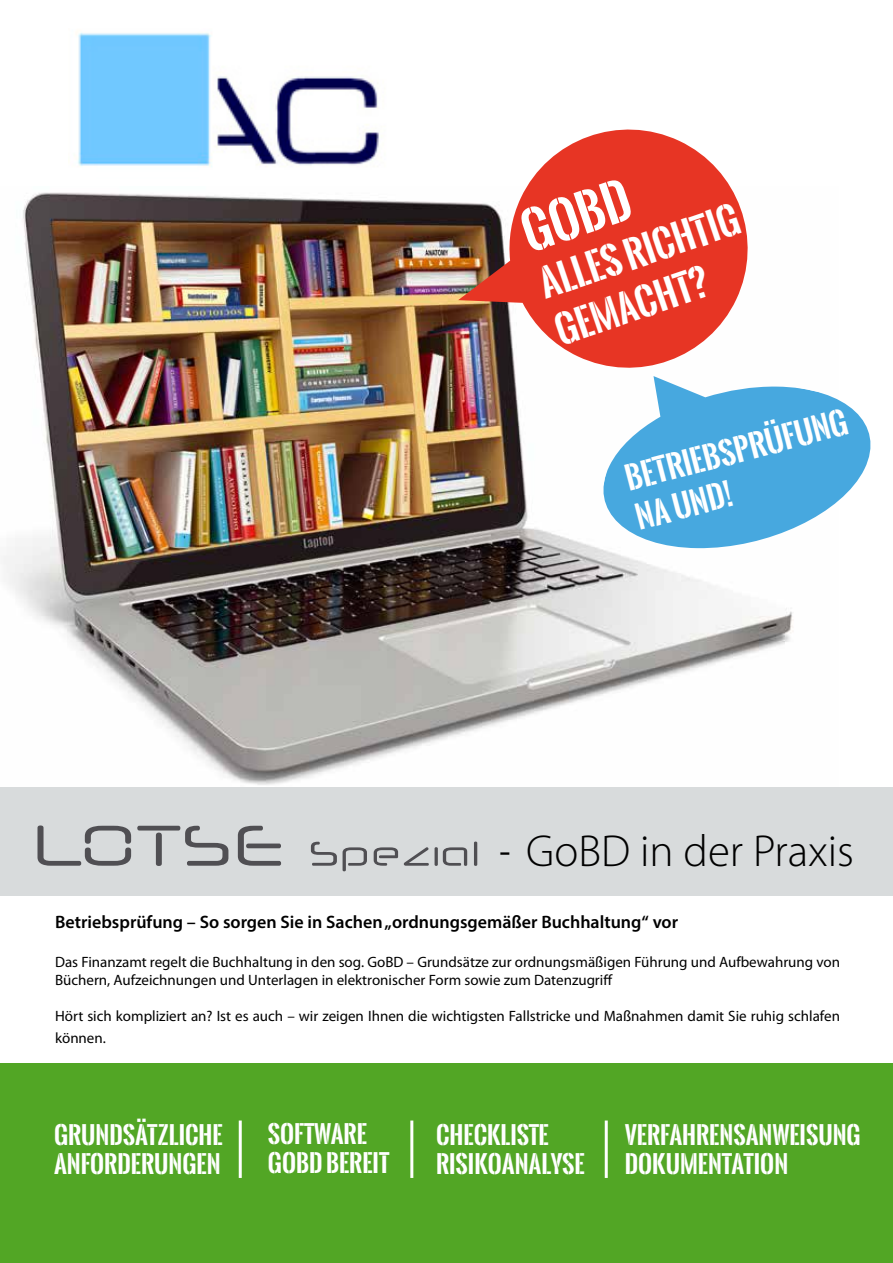
<style>
.page{position:relative;width:893px;height:1263px;background:#fff}
.page>*{position:absolute;margin:0;border:0;box-sizing:border-box;transform-origin:0 0}
.t1{font:700 49.05px "Oswald Stencil";color:#fff}
.t2{font:300 45px "Myriad Pro";color:#000}
.t3{font:700 36.75px/48.9px "Oswald Stencil";color:#fff}
.t4{font:700 30.45px/40px "Oswald Stencil";color:#fff}
.t5{font:700 24px/28.8px "Oswald Stencil";color:#fff}
.t6{font:600 18px "Myriad Pro";color:#000}
.t7{font:15px/18px "Myriad Pro";color:#000}
.s1{font-family:"Neuropol Nova";font-weight:400;font-size:90px;color:#504f53}
.s2{font-family:"Neuropol Nova";font-weight:400;font-size:54px;color:#504f53}
.s3{font-weight:400;font-size:36px}
</style>
<div class="page">
<img style="left:3px;top:192px;width:790px;height:593px">
<div style="left:0;top:787px;width:893px;height:108px;background:#d8dbdc"></div>
<div style="left:0;top:1063px;width:893px;height:200px;background:#52a625"></div>
<svg style="left:458px;top:130px;width:306px;height:238px;fill:#e73524"></svg>
<svg style="left:588px;top:376px;width:283px;height:173px;fill:#47a8df"></svg>
<hr style="left:239px;top:1120px;width:3px;height:58px;background:#fff">
<hr style="left:410px;top:1120px;width:3px;height:58px;background:#fff">
<hr style="left:605px;top:1120px;width:3px;height:58px;background:#fff">
<img style="left:77px;top:32px;width:302px;height:135px">
<h1 class="t1" style="left:512px;top:200px;width:113px;rotate:-19deg">GOBD</h1>
<h3 class="t3" style="left:532px;top:262px;width:211px;rotate:-19deg">ALLES RICHTIG<br>GEMACHT?</h3>
<h3 class="t4" style="left:620px;top:460px;width:230px;rotate:-15deg">BETRIEBSPRÜFUNG<br>NA UND!</h3>
<h2 class="t2" style="left:33px;top:826px;width:823px"><span class="s1">LOTSE</span> <span class="s2">Spezial</span> <span class="s3">-</span> GoBD in der Praxis</h2>
<p class="t6" style="left:55px;top:910px;width:625px">Betriebsprüfung – So sorgen Sie in Sachen „ordnungsgemäßer Buchhaltung“ vor</p>
<p class="t7" style="left:55px;top:953px;width:786px">Das Finanzamt regelt die Buchhaltung in den sog. GoBD – Grundsätze zur ordnungsmäßigen Führung und Aufbewahrung von<br>Büchern, Aufzeichnungen und Unterlagen in elektronischer Form sowie zum Datenzugriff</p>
<p class="t7" style="left:55px;top:1005px;width:786px;line-height:21.6px">Hört sich kompliziert an? Ist es auch – wir zeigen Ihnen die wichtigsten Fallstricke und Maßnahmen damit Sie ruhig schlafen können.</p>
<h3 class="t5" style="left:54px;top:1120px;width:170px">GRUNDSÄTZLICHE<br>ANFORDERUNGEN</h3>
<h3 class="t5" style="left:268px;top:1119px;width:123px">SOFTWARE<br>GOBD BEREIT</h3>
<h3 class="t5" style="left:436px;top:1120px;width:150px">CHECKLISTE<br>RISIKOANALYSE</h3>
<h3 class="t5" style="left:625px;top:1120px;width:238px">VERFAHRENSANWEISUNG<br>DOKUMENTATION</h3>
</div>
